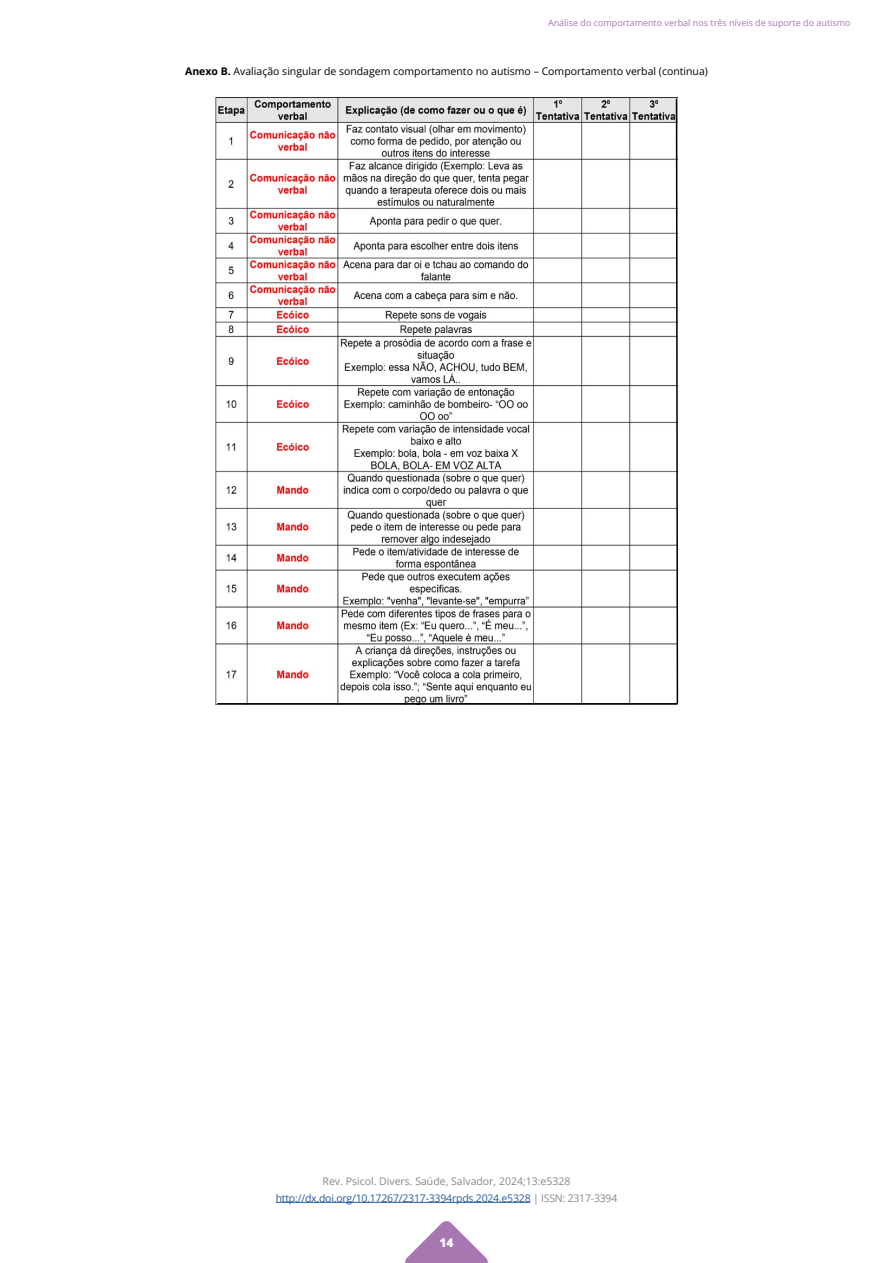
<style>
.page{position:relative;width:893px;height:1263px;background:#fff}
.page>*{position:absolute;margin:0;border:0;box-sizing:border-box;transform-origin:0 0}
.t1{font:800 12px "Open Sans";color:#fff}
.t2{font:10.5px/16.5px "Open Sans";letter-spacing:-.02em;color:#878787;text-align:center}
.t3{font:10.5px "Open Sans";color:#000}
.t4{font:9px "Open Sans";color:#a877b2}
.s1{font-weight:700}
.s2{color:#275b9b}
</style>
<div class="page">
<svg style="left:405px;top:1221px;width:83px;height:42px"></svg>
<hr style="left:276px;top:1202px;width:254px;height:1px;background:#275b9b">
<img style="left:215px;top:98px;width:460px;height:606px">
<svg style="left:675px;top:97px;width:4px;height:608px"></svg>
<hr style="left:217px;top:703px;width:460px;height:1px;background:#000">
<p class="t4" style="left:548px;top:16px;width:304px">Análise do comportamento verbal nos três níveis de suporte do autismo</p>
<p class="t3" style="left:185px;top:64px;width:524px"><span class="s1">Anexo B.</span> Avaliação singular de sondagem comportamento no autismo – Comportamento verbal (continua)</p>
<p class="t2" style="left:276px;top:1173px;width:343px">Rev. Psicol. Divers. Saúde, Salvador, 2024;13:e5328 <span class="s2">http://dx.doi.org/10.17267/2317-3394rpds.2024.e5328</span> | ISSN: 2317-3394</p>
<p class="t1" style="left:439px;top:1233px;width:16px">14</p>
</div>
